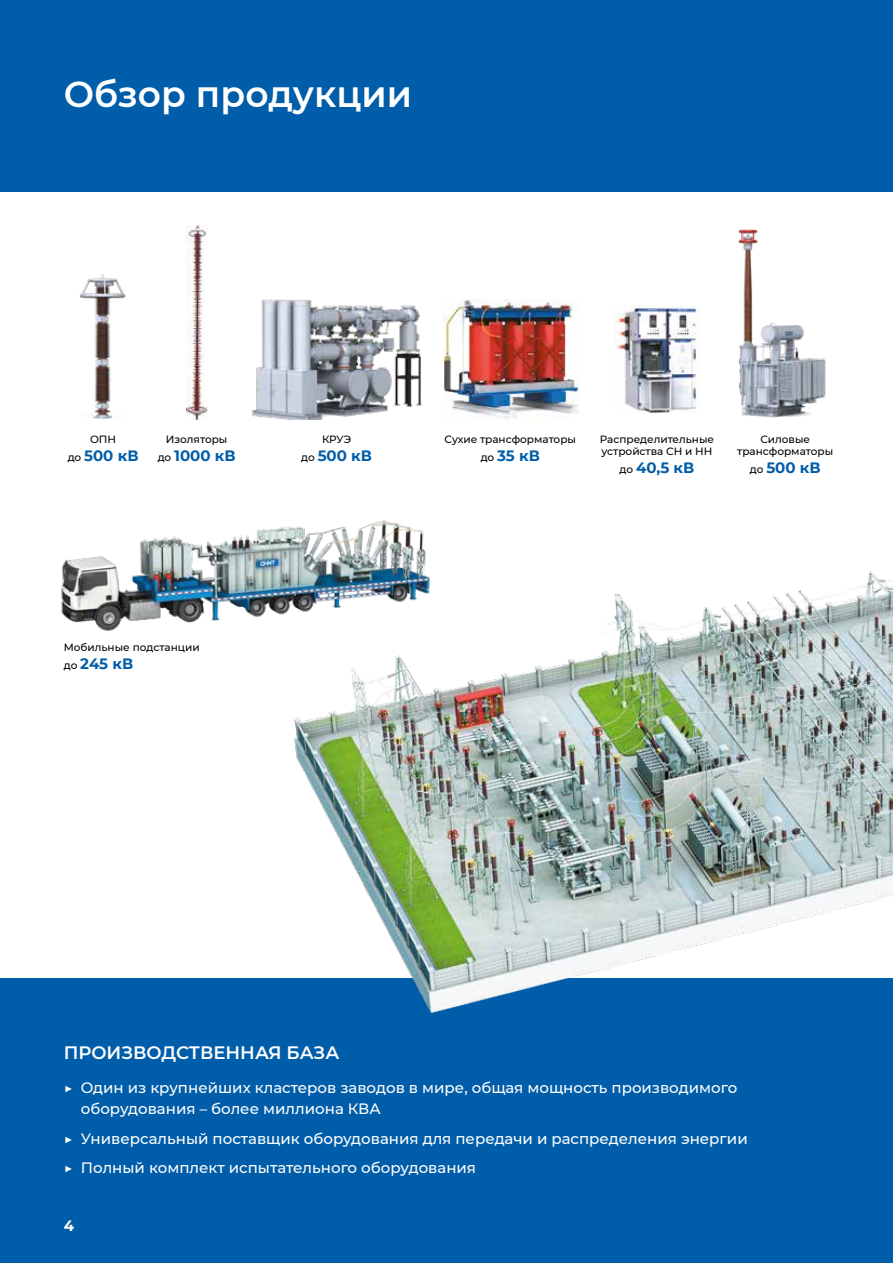
<style>
.page{position:relative;width:893px;height:1263px;background:#fff}
.page>*{position:absolute;margin:0;border:0;box-sizing:border-box;transform-origin:0 0}
.t1{font:600 36px "Montserrat";color:#fff}
.t2{font:600 18px "Montserrat";color:#fff}
.t3{font:500 15px/21px "Montserrat";color:#fff}
.t4{font:700 15px "Montserrat";color:#005da9}
.t5{font:700 15px "Montserrat";color:#fff}
.t6{font:500 10.5px/12.6px "Montserrat";color:#000}
.s1{font-weight:500;font-size:10.5px;color:#000}
</style>
<div class="page">
<div style="left:0;top:978px;width:893px;height:285px;background:#005da9"></div>
<img style="left:61px;top:528px;width:218px;height:103px">
<div style="left:0;top:0;width:893px;height:191px;background:#005da9"></div>
<img style="left:80px;top:274px;width:46px;height:145px">
<img style="left:186px;top:226px;width:21px;height:194px">
<img style="left:251px;top:299px;width:171px;height:121px">
<img style="left:444px;top:299px;width:134px;height:121px">
<img style="left:614px;top:306px;width:86px;height:108px">
<img style="left:738px;top:229px;width:88px;height:188px">
<img style="left:279px;top:520px;width:614px;height:494px">
<h1 class="t1" style="left:64px;top:69px;width:350px">Обзор продукции</h1>
<p class="t6" style="left:90px;top:432px;width:28px">ОПН</p>
<p class="t4" style="left:68px;top:444px;width:72px"><span class="s1">до</span> 500 кВ</p>
<p class="t6" style="left:166px;top:432px;width:63px">Изоляторы</p>
<p class="t4" style="left:158px;top:444px;width:80px"><span class="s1">до</span> 1000 кВ</p>
<p class="t6" style="left:322px;top:432px;width:31px">КРУЭ</p>
<p class="t4" style="left:301px;top:444px;width:72px"><span class="s1">до</span> 500 кВ</p>
<p class="t6" style="left:64px;top:641px;width:137px">Мобильные подстанции</p>
<p class="t4" style="left:64px;top:653px;width:71px"><span class="s1">до</span> 245 кВ</p>
<p class="t6" style="left:444px;top:432px;width:133px">Сухие трансформаторы</p>
<p class="t4" style="left:481px;top:444px;width:61px"><span class="s1">до</span> 35 кВ</p>
<p class="t6" style="left:600px;top:432px;width:116px">Распределительные устройства СН и НН</p>
<p class="t4" style="left:620px;top:457px;width:76px"><span class="s1">до</span> 40,5 кВ</p>
<p class="t6" style="left:737px;top:432px;width:97px;text-align:center">Силовые трансформаторы</p>
<p class="t4" style="left:750px;top:457px;width:72px"><span class="s1">до</span> 500 кВ</p>
<p class="t2" style="left:64px;top:1040px;width:277px">ПРОИЗВОДСТВЕННАЯ БАЗА</p>
<p class="t3" style="left:81px;top:1076px;width:658px;text-indent:-17px">▶ Один из крупнейших кластеров заводов в мире, общая мощность производимого оборудования – более миллиона КВА</p>
<p class="t3" style="left:64px;top:1123px;width:685px;line-height:29.5px">▶ Универсальный поставщик оборудования для передачи и распределения энергии ▶ Полный комплект испытательного оборудования</p>
<p class="t5" style="left:64px;top:1214px;width:12px">4</p>
</div>
